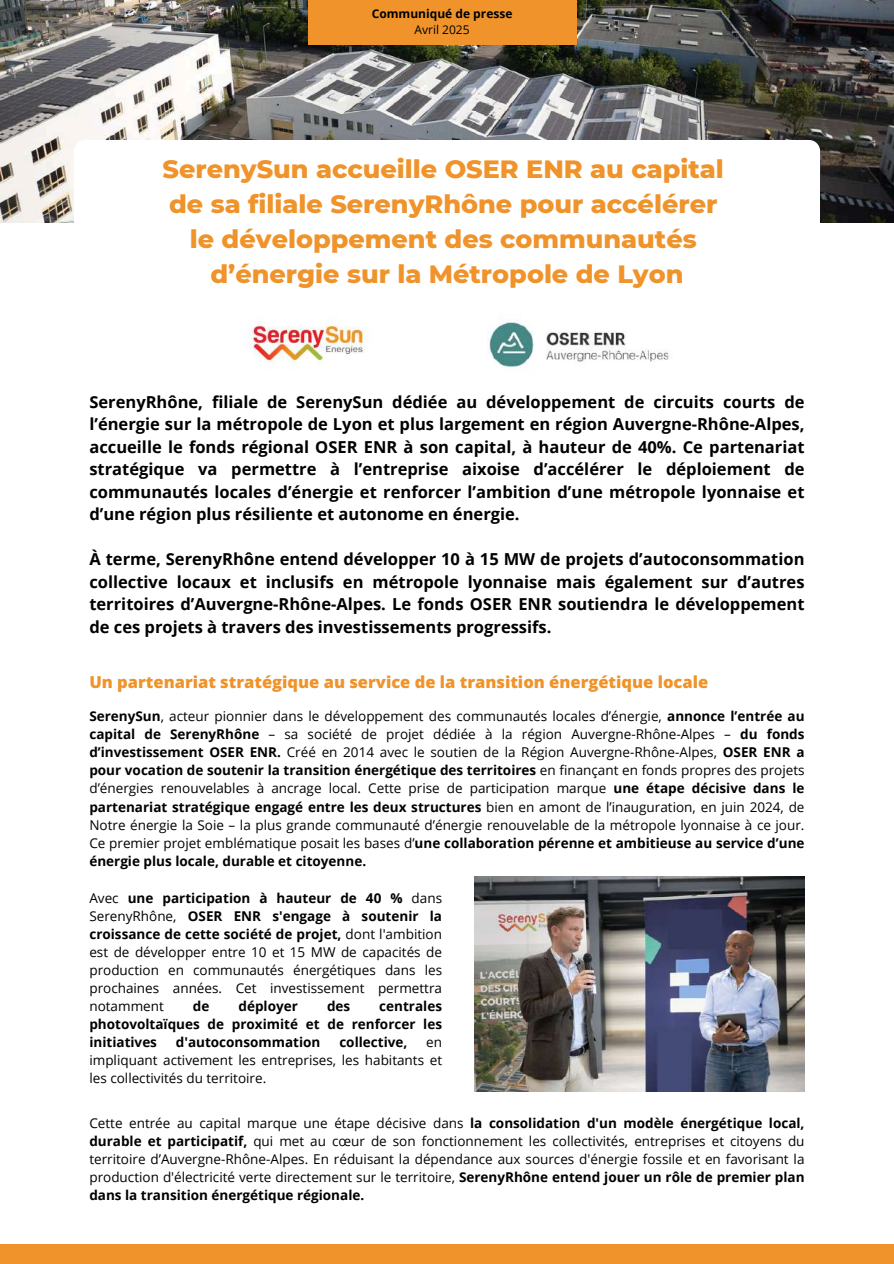
<style>
.page{position:relative;width:894px;height:1264px;background:#fff}
.page>*{position:absolute;margin:0;border:0;box-sizing:border-box;transform-origin:0 0}
.t1{font:800 25.5px/35px "Montserrat";color:#ef932a;text-align:center}
.t2{font:700 16.5px/22.5px "Open Sans";color:#000;text-align:justify}
.t3{font:800 16.5px "Open Sans";color:#ef932a}
.t4{font:13.5px/18px "Open Sans";color:#000;text-align:justify}
.t5{font:700 13.5px/18px "Open Sans";color:#000;text-align:justify}
.t6{font:700 12px "Open Sans";color:#000}
.t7{font:12px "Open Sans";color:#000}
.s1{font-weight:700}
</style>
<div class="page">
<img style="left:244px;top:322px;width:125px;height:48px">
<div style="left:0;top:1244px;width:893px;height:19px;background:#ef932a"></div>
<img style="left:0;top:0;width:893px;height:222px">
<div style="left:308px;top:0;width:268px;height:45px;background:#ef932a"></div>
<div style="left:74px;top:140px;width:745px;height:128px;background:#fff;border-radius:11px"></div>
<img style="left:487px;top:322px;width:182px;height:50px">
<img style="left:474px;top:876px;width:330px;height:215px">
<p class="t6" style="left:371px;top:6px;width:142px">Communiqué de presse</p>
<p class="t7" style="left:414px;top:22px;width:57px">Avril 2025</p>
<h1 class="t1" style="left:162px;top:152px;width:562px">SerenySun accueille OSER ENR au capital de sa filiale SerenyRhône pour accélérer le développement des communautés d’énergie sur la Métropole de Lyon</h1>
<p class="t2" style="left:89px;top:390px;width:716px">SerenyRhône, filiale de SerenySun dédiée au développement de circuits courts de l’énergie sur la métropole de Lyon et plus largement en région Auvergne-Rhône-Alpes, accueille le fonds régional OSER ENR à son capital, à hauteur de 40%. Ce partenariat stratégique va permettre à l’entreprise aixoise d’accélérer le déploiement de communautés locales d’énergie et renforcer l’ambition d’une métropole lyonnaise et d’une région plus résiliente et autonome en énergie.</p>
<p class="t2" style="left:89px;top:547px;width:716px">À terme, SerenyRhône entend développer 10 à 15 MW de projets d’autoconsommation collective locaux et inclusifs en métropole lyonnaise mais également sur d’autres territoires d’Auvergne-Rhône-Alpes. Le fonds OSER ENR soutiendra le développement de ces projets à travers des investissements progressifs.</p>
<p class="t3" style="left:89px;top:670px;width:620px">Un partenariat stratégique au service de la transition énergétique locale</p>
<p class="t4" style="left:89px;top:707px;width:716px"><span class="s1">SerenySun</span>, acteur pionnier dans le développement des communautés locales d’énergie, <span class="s1">annonce l’entrée au capital de SerenyRhône</span> – sa société de projet dédiée à la région Auvergne-Rhône-Alpes – <span class="s1">du fonds d’investissement OSER ENR.</span> Créé en 2014 avec le soutien de la Région Auvergne-Rhône-Alpes, <span class="s1">OSER ENR a pour vocation de soutenir la transition énergétique des territoires</span> en finançant en fonds propres des projets d’énergies renouvelables à ancrage local. Cette prise de participation marque <span class="s1">une étape décisive dans le partenariat stratégique engagé entre les deux structures</span> bien en amont de l’inauguration, en juin 2024, de Notre énergie la Soie – la plus grande communauté d’énergie renouvelable de la métropole lyonnaise à ce jour.<br>Ce premier projet emblématique posait les bases d’<span class="s1">une collaboration pérenne et ambitieuse au service d’une énergie plus locale, durable et citoyenne.</span></p>
<p class="t4" style="left:89px;top:888px;width:354px">Avec <span class="s1">une participation à hauteur de 40 %</span> dans SerenyRhône, <span class="s1">OSER ENR s'engage à soutenir la croissance de cette société de projet,</span> dont l'ambition est de développer entre 10 et 15 MW de capacités de production en communautés énergétiques dans les prochaines années. Cet investissement permettra notamment</p>
<p class="t5" style="left:193px;top:996px;width:18px">de</p>
<p class="t5" style="left:238px;top:996px;width:61px">déployer</p>
<p class="t5" style="left:327px;top:996px;width:25px">des</p>
<p class="t5" style="left:89px;top:996px;width:354px;text-indent:290px">centrales photovoltaïques de proximité et de renforcer les initiatives</p>
<p class="t5" style="left:176px;top:1033px;width:146px">d'autoconsommation</p>
<p class="t5" style="left:339px;top:1033px;width:69px">collective,</p>
<p class="t4" style="left:89px;top:1033px;width:354px;text-indent:337px">en impliquant activement les entreprises, les habitants et les collectivités du territoire.</p>
<p class="t4" style="left:89px;top:1113px;width:716px">Cette entrée au capital marque une étape décisive dans <span class="s1">la consolidation d'un modèle énergétique local, durable et participatif,</span> qui met au cœur de son fonctionnement les collectivités, entreprises et citoyens du territoire d’Auvergne-Rhône-Alpes. En réduisant la dépendance aux sources d'énergie fossile et en favorisant la production d'électricité verte directement sur le territoire, <span class="s1">SerenyRhône entend jouer un rôle de premier plan dans la transition énergétique régionale.</span></p>
</div>
